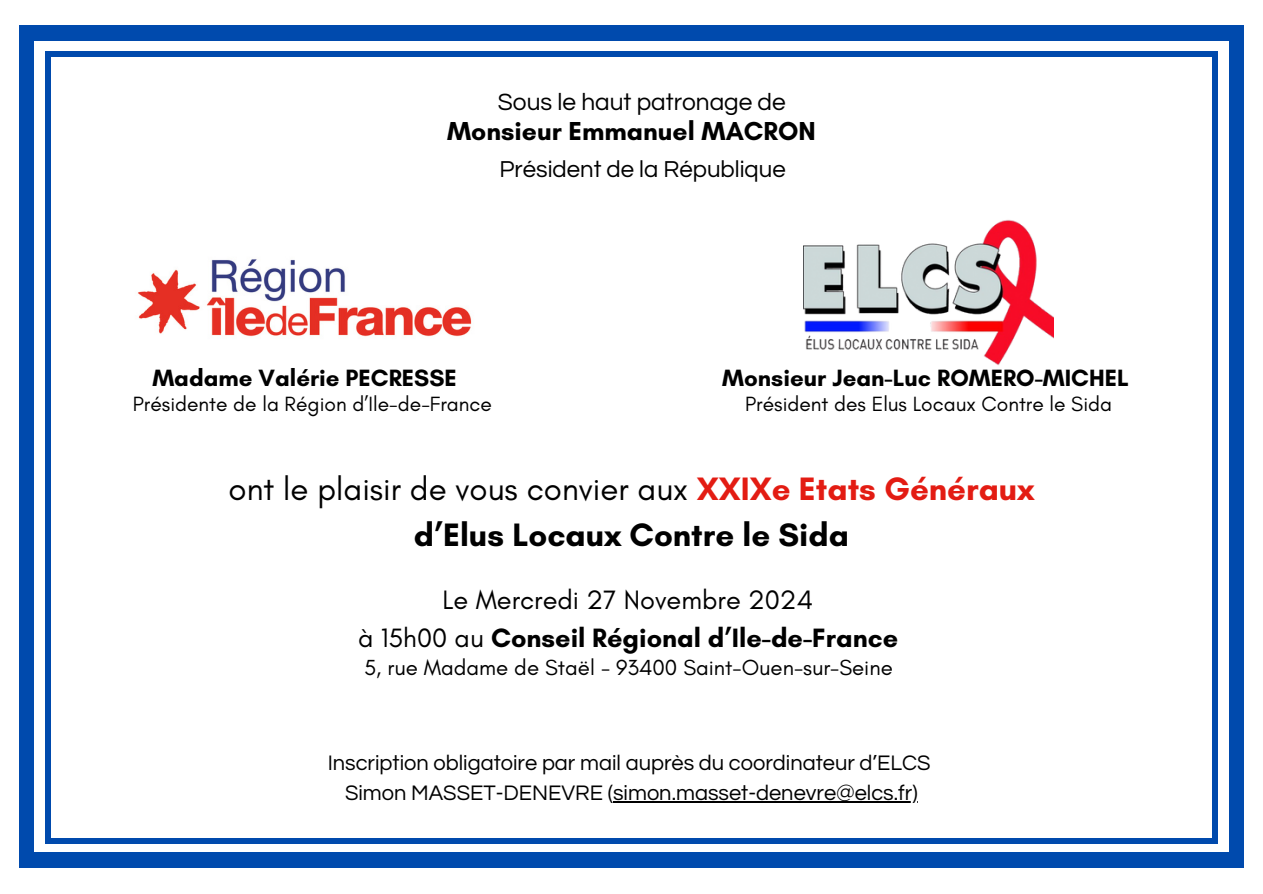
<style>
.page{position:relative;width:1263px;height:894px;background:#fff}
.page>*{position:absolute;margin:0;border:0;box-sizing:border-box;transform-origin:0 0}
.t1{font:33px/45.9px "Glacial Indifference";color:#000;text-align:center}
.t2{font:27.15px "Glacial Indifference";color:#000}
.t3{font:700 27px "Glacial Indifference";color:#000}
.t4{font:700 26.4px "Glacial Indifference";color:#000}
.t5{font:24.45px "Questrial";color:#000}
.t6{font:700 24px "Glacial Indifference";color:#000}
.t7{font:24px "Questrial";color:#000}
.t8{font:22.2px "Glacial Indifference";color:#000}
.t9{font:21.9px/30.3px "Questrial";color:#000;text-align:center}
.t10{font:21px "Glacial Indifference";color:#000}
.s1{font-weight:700;color:#e31c13}
.s2{font-weight:700}
.s3{font-weight:400}
</style>
<div class="page">
<div style="left:30px;top:27px;width:1206px;height:14px;background:#004aad"></div>
<div style="left:30px;top:852px;width:1206px;height:15px;background:#004aad"></div>
<div style="left:49px;top:837px;width:1169px;height:6px;background:#004aad"></div>
<div style="left:1229px;top:26px;width:14px;height:841px;background:#004aad"></div>
<div style="left:30px;top:26px;width:1206px;height:7px;background:#004aad"></div>
<div style="left:20px;top:26px;width:14px;height:841px;background:#004aad"></div>
<div style="left:45px;top:51px;width:1173px;height:6px;background:#004aad"></div>
<div style="left:45px;top:56px;width:6px;height:787px;background:#004aad"></div>
<div style="left:1212px;top:54px;width:6px;height:787px;background:#004aad"></div>
<img style="left:803px;top:220px;width:250px;height:146px">
<img style="left:138px;top:259px;width:334px;height:78px">
<hr style="left:613px;top:801px;width:305px;height:1px;background:#000">
<h6 class="t5" style="left:498px;top:90px;width:289px">Sous le haut patronage de</h6>
<h3 class="t4" style="left:447px;top:115px;width:370px">Monsieur Emmanuel MACRON</h3>
<h6 class="t7" style="left:500px;top:158px;width:288px">Président de la République</h6>
<h4 class="t6" style="left:152px;top:363px;width:306px">Madame Valérie PECRESSE</h4>
<p class="t10" style="left:133px;top:391px;width:361px">Présidente de la Région d’Ile-de-France</p>
<p class="t6" style="left:722px;top:363px;width:408px">Monsieur Jean-Luc ROMERO-MICHEL</p>
<h3 class="t10" style="left:745px;top:391px;width:368px">Président des Elus Locaux Contre le Sida</h3>
<h1 class="t1" style="left:229px;top:465px;width:807px">ont le plaisir de vous convier aux <span class="s1">XXIXe Etats Généraux </span><span class="s2">d’Elus Locaux Contre le Sida</span></h1>
<h4 class="t2" style="left:442px;top:583px;width:372px">Le Mercredi 27 Novembre 2024</h4>
<h4 class="t3" style="left:358px;top:621px;width:542px"><span class="s3">à 15h00 au</span> Conseil Régional d’Ile-de-France</h4>
<p class="t8" style="left:364px;top:653px;width:530px">5, rue Madame de Staël - 93400 Saint-Ouen-sur-Seine</p>
<h2 class="t9" style="left:328px;top:747px;width:604px">Inscription obligatoire par mail auprès du coordinateur d’ELCS<br>Simon MASSET-DENEVRE (simon.masset-denevre@elcs.fr)</h2>
</div>
